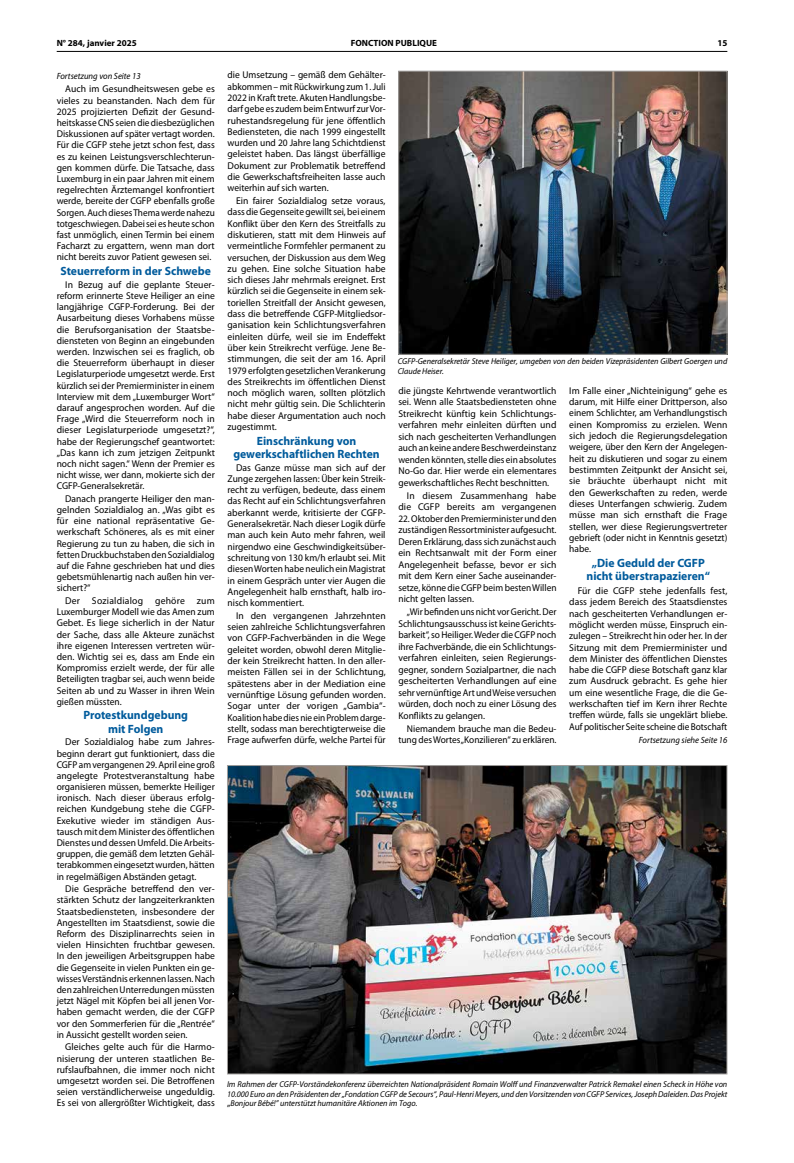
<style>
.page{position:relative;width:794px;height:1163px;background:#fff}
.page>*{position:absolute;margin:0;border:0;box-sizing:border-box;transform-origin:0 0}
.t1{font:700 12px/13.1px "Myriad Pro";color:#005b9c;text-align:center}
.t2{font:9.9px/11.2px "Myriad Pro";color:#000;text-align:justify}
.t3{font:9.9px/11.5px "Myriad Pro";color:#000;text-align:justify;scale:.95 1}
.t4{font:9.9px/11.3px "Myriad Pro";color:#000;text-align:justify;scale:.96 1}
.t5{font:italic 9px "Myriad Pro";color:#000;scale:.96 1}
.t6{font:700 9px "Myriad Pro";color:#000}
.t7{font:italic 8.5px/9.5px "Myriad Pro";letter-spacing:-.005em;color:#000}
.s1{font-style:normal;font-size:9.9px}
</style>
<div class="page">
<hr style="left:57px;top:51px;width:670px;height:1px;background:#000">
<img style="left:400px;top:73px;width:325px;height:279px">
<div style="left:398px;top:71px;width:329px;height:283px;border:1px solid #a19f9d"></div>
<img style="left:229px;top:767px;width:496px;height:305px">
<div style="left:227px;top:765px;width:500px;height:309px;border:1px solid #a19f9d"></div>
<p class="t6" style="left:57px;top:37px;width:82px">N° 284, janvier 2025</p>
<p class="t6" style="left:351px;top:37px;width:88px">FONCTION PUBLIQUE</p>
<p class="t6" style="left:717px;top:38px;width:11px">15</p>
<p class="t2" style="left:57px;top:83px;width:160px;text-indent:9px">Auch im Gesundheitswesen gebe es vieles zu beanstanden. Nach dem für 2025 projizierten Defizit der Gesund&shy;heitskasse CNS seien die diesbezüglichen Diskussionen auf später vertagt worden.<br>Für die CGFP stehe jetzt schon fest, dass es zu keinen Leistungsverschlechterun&shy;gen kommen dürfe. Die Tatsache, dass Luxemburg in ein paar Jahren mit einem regelrechten Ärztemangel konfrontiert werde, bereite der CGFP ebenfalls große Sorgen. Auch dieses Thema werde nahezu totgeschwiegen. Dabei sei es heute schon fast unmöglich, einen Termin bei einem Facharzt zu ergattern, wenn man dort nicht bereits zuvor Patient gewesen sei.</p>
<p class="t1" style="left:61px;top:264px;width:152px">Steuerreform in der Schwebe</p>
<p class="t2" style="left:57px;top:279px;width:160px;text-indent:9px">In Bezug auf die geplante Steuer&shy;reform erinnerte Steve Heiliger an eine langjährige CGFP-Forderung. Bei der Ausarbeitung dieses Vorhabens müsse die Berufsorganisation der Staatsbe&shy;diensteten von Beginn an eingebunden werden. Inzwischen sei es fraglich, ob die Steuerreform überhaupt in dieser Legislaturperiode umgesetzt werde. Erst kürzlich sei der Premierminister in einem Interview mit dem „Luxemburger Wort“ darauf angesprochen worden. Auf die Frage „Wird die Steuerreform noch in dieser Legislaturperiode umgesetzt?“, habe der Regierungschef geantwortet: „Das kann ich zum jetzigen Zeitpunkt noch nicht sagen.“ Wenn der Premier es nicht wisse, wer dann, mokierte sich der CGFP-Generalsekretär.</p>
<p class="t2" style="left:57px;top:493px;width:160px;text-indent:9px">Danach prangerte Heiliger den man&shy;gelnden Sozialdialog an. „Was gibt es für eine national repräsentative Ge&shy;werkschaft Schöneres, als es mit einer Regierung zu tun zu haben, die sich in fetten Druckbuchstaben den Sozialdialog auf die Fahne geschrieben hat und dies gebetsmühlenartig nach außen hin ver&shy;sichert?“</p>
<p class="t2" style="left:57px;top:595px;width:160px;text-indent:9px">Der Sozialdialog gehöre zum Luxemburger Modell wie das Amen zum Gebet. Es liege sicherlich in der Natur der Sache, dass alle Akteure zunächst ihre eigenen Interessen vertreten wür&shy;den. Wichtig sei es, dass am Ende ein Kompromiss erzielt werde, der für alle Beteiligten tragbar sei, auch wenn beide Seiten ab und zu Wasser in ihren Wein gießen müssten.</p>
<p class="t1" style="left:83px;top:708px;width:106px;line-height:13.5px">Protestkundgebung mit Folgen</p>
<p class="t2" style="left:57px;top:736px;width:160px;text-indent:9px">Der Sozialdialog habe zum Jahres&shy;beginn derart gut funktioniert, dass die CGFP am vergangenen 29. April eine groß angelegte Protestveranstaltung habe organisieren müssen, bemerkte Heiliger ironisch. Nach dieser überaus erfolg&shy;reichen Kundgebung stehe die CGFP-Exekutive wieder im ständigen Aus&shy;tausch mit dem Minister des öffentlichen Dienstes und dessen Umfeld. Die Arbeits&shy;gruppen, die gemäß dem letzten Gehäl&shy;terabkommen eingesetzt wurden, hätten in regelmäßigen Abständen getagt.</p>
<p class="t2" style="left:57px;top:883px;width:160px;text-indent:9px">Die Gespräche betreffend den ver&shy;stärkten Schutz der langzeiterkrankten Staatsbediensteten, insbesondere der Angestellten im Staatsdienst, sowie die Reform des Disziplinarrechts seien in vielen Hinsichten fruchtbar gewesen.<br>In den jeweiligen Arbeitsgruppen habe die Gegenseite in vielen Punkten ein ge&shy;wisses Verständnis erkennen lassen. Nach den zahlreichen Unterredungen müssten jetzt Nägel mit Köpfen bei all jenen Vor&shy;haben gemacht werden, die der CGFP vor den Sommerferien für die „Rentrée“ in Aussicht gestellt worden seien.</p>
<p class="t2" style="left:57px;top:1041px;width:160px;text-indent:9px">Gleiches gelte auch für die Harmo&shy;nisierung der unteren staatlichen Be&shy;rufslaufbahnen, die immer noch nicht umgesetzt worden sei. Die Betroffenen seien verständlicherweise ungeduldig.<br>Es sei von allergrößter Wichtigkeit, dass</p>
<p class="t4" style="left:227px;top:69px;width:166px">die Umsetzung – gemäß dem Gehälter&shy;abkommen – mit Rückwirkung zum 1. Juli 2022 in Kraft trete. Akuten Handlungsbe&shy;darf gebe es zudem beim Entwurf zur Vor&shy;ruhestandsregelung für jene öffentlich Bediensteten, die nach 1999 eingestellt wurden und 20 Jahre lang Schichtdienst geleistet haben. Das längst überfällige Dokument zur Problematik betreffend die Gewerkschaftsfreiheiten lasse auch weiterhin auf sich warten.</p>
<p class="t2" style="left:227px;top:195px;width:160px;text-indent:9px">Ein fairer Sozialdialog setze voraus, dass die Gegenseite gewillt sei, bei einem Konflikt über den Kern des Streitfalls zu diskutieren, statt mit dem Hinweis auf vermeintliche Formfehler permanent zu versuchen, der Diskussion aus dem Weg zu gehen. Eine solche Situation habe sich dieses Jahr mehrmals ereignet. Erst kürzlich sei die Gegenseite in einem sek&shy;toriellen Streitfall der Ansicht gewesen, dass die betreffende CGFP-Mitgliedsor&shy;ganisation kein Schlichtungsverfahren einleiten dürfe, weil sie im Endeffekt über kein Streikrecht verfüge. Jene Be&shy;stimmungen, die seit der am 16. April 1979 erfolgten gesetzlichen Verankerung des Streikrechts im öffentlichen Dienst noch möglich waren, sollten plötzlich nicht mehr gültig sein. Die Schlichterin habe dieser Argumentation auch noch zugestimmt.</p>
<p class="t1" style="left:233px;top:433px;width:148px">Einschränkung von gewerkschaftlichen Rechten</p>
<p class="t2" style="left:227px;top:461px;width:160px;text-indent:9px">Das Ganze müsse man sich auf der Zunge zergehen lassen: Über kein Streik&shy;recht zu verfügen, bedeute, dass einem das Recht auf ein Schlichtungsverfahren aberkannt werde, kritisierte der CGFP-Generalsekretär. Nach dieser Logik dürfe man auch kein Auto mehr fahren, weil nirgendwo eine Geschwindigkeitsüber&shy;schreitung von 130 km/h erlaubt sei. Mit diesen Worten habe neulich ein Magistrat in einem Gespräch unter vier Augen die Angelegenheit halb ernsthaft, halb iro&shy;nisch kommentiert.</p>
<p class="t2" style="left:227px;top:609px;width:160px;text-indent:9px">In den vergangenen Jahrzehnten seien zahlreiche Schlichtungsverfahren von CGFP-Fachverbänden in die Wege geleitet worden, obwohl deren Mitglie&shy;der kein Streikrecht hatten. In den aller&shy;meisten Fällen sei in der Schlichtung, spätestens aber in der Mediation eine vernünftige Lösung gefunden worden.<br>Sogar unter der vorigen „Gambia“- Koalition habe dies nie ein Problem darge&shy;stellt, sodass man berechtigterweise die Frage aufwerfen dürfe, welche Partei für</p>
<p class="t5" style="left:57px;top:70px;width:89px">Fortsetzung von Seite 13</p>
<p class="t7" style="left:398px;top:357px;width:331px">CGFP-Generalsekretär Steve Heiliger, umgeben von den beiden Vizepräsidenten Gilbert Goergen und<br>Claude Heiser.</p>
<p class="t2" style="left:398px;top:384px;width:160px;line-height:11.5px">die jüngste Kehrtwende verantwortlich sei. Wenn alle Staatsbediensteten ohne Streikrecht künftig kein Schlichtungs&shy;verfahren mehr einleiten dürften und sich nach gescheiterten Verhandlungen auch an keine andere Beschwerdeinstanz wenden könnten, stelle dies ein absolutes No-Go dar. Hier werde ein elementares gewerkschaftliches Recht beschnitten.</p>
<p class="t2" style="left:398px;top:489px;width:160px;line-height:11.5px;text-align:right">In diesem Zusammenhang habe die CGFP bereits am vergangenen</p>
<p class="t3" style="left:398px;top:512px;width:168px">22. Oktober den Premierminister und den zuständigen Ressortminister aufgesucht.<br>Deren Erklärung, dass sich zunächst auch ein Rechtsanwalt mit der Form einer Angelegenheit befasse, bevor er sich mit dem Kern einer Sache auseinander&shy;setze, könne die CGFP beim besten Willen nicht gelten lassen.</p>
<p class="t3" style="left:398px;top:606px;width:168px;text-indent:9px">„Wir befinden uns nicht vor Gericht. Der Schlichtungsausschuss ist keine Gerichts&shy;barkeit“, so Heiliger. Weder die CGFP noch ihre Fachverbände, die ein Schlichtungs&shy;verfahren einleiten, seien Regierungs&shy;gegner, sondern Sozialpartner, die nach gescheiterten Verhandlungen auf eine sehr vernünftige Art und Weise versuchen würden, doch noch zu einer Lösung des Konflikts zu gelangen.</p>
<p class="t4" style="left:398px;top:722px;width:166px;text-align:right">Niemandem brauche man die Bedeu&shy;tung des Wortes „Konzilieren“ zu erklären.</p>
<p class="t2" style="left:569px;top:384px;width:160px">Im Falle einer „Nichteinigung“ gehe es darum, mit Hilfe einer Drittperson, also einem Schlichter, am Verhandlungstisch einen Kompromiss zu erzielen. Wenn sich jedoch die Regierungsdelegation weigere, über den Kern der Angelegen&shy;heit zu diskutieren und sogar zu einem bestimmten Zeitpunkt der Ansicht sei, sie bräuchte überhaupt nicht mit den Gewerkschaften zu reden, werde dieses Unterfangen schwierig. Zudem müsse man sich ernsthaft die Frage stellen, wer diese Regierungsvertreter gebrieft (oder nicht in Kenntnis gesetzt) habe.</p>
<p class="t1" style="left:586px;top:555px;width:125px">„Die Geduld der CGFP nicht überstrapazieren“</p>
<p class="t2" style="left:569px;top:585px;width:160px;text-indent:9px">Für die CGFP stehe jedenfalls fest, dass jedem Bereich des Staatsdienstes nach gescheiterten Verhandlungen er&shy;möglicht werden müsse, Einspruch ein&shy;zulegen – Streikrecht hin oder her. In der Sitzung mit dem Premierminister und dem Minister des öffentlichen Dienstes habe die CGFP diese Botschaft ganz klar zum Ausdruck gebracht. Es gehe hier um eine wesentliche Frage, die die Ge&shy;werkschaften tief im Kern ihrer Rechte treffen würde, falls sie ungeklärt bliebe.<br>Auf politischer Seite scheine die Botschaft</p>
<p class="t5" style="left:639px;top:734px;width:94px">Fortsetzung siehe Seite 16</p>
<p class="t7" style="left:227px;top:1079px;width:502px;text-align:justify">Im Rahmen der CGFP-Vorständekonferenz überreichten Nationalpräsident Romain Wolff und Finanzverwalter Patrick Remakel einen Scheck in Höhe von 10.000 Euro an den Präsidenten der „Fondation CGFP de Secours“, Paul-Henri Meyers, und den Vorsitzenden von CGFP Services, Joseph Daleiden. Das Projekt <span class="s1">„</span>Bonjour Bébé!” unterstützt humanitäre Aktionen im Togo.</p>
</div>
